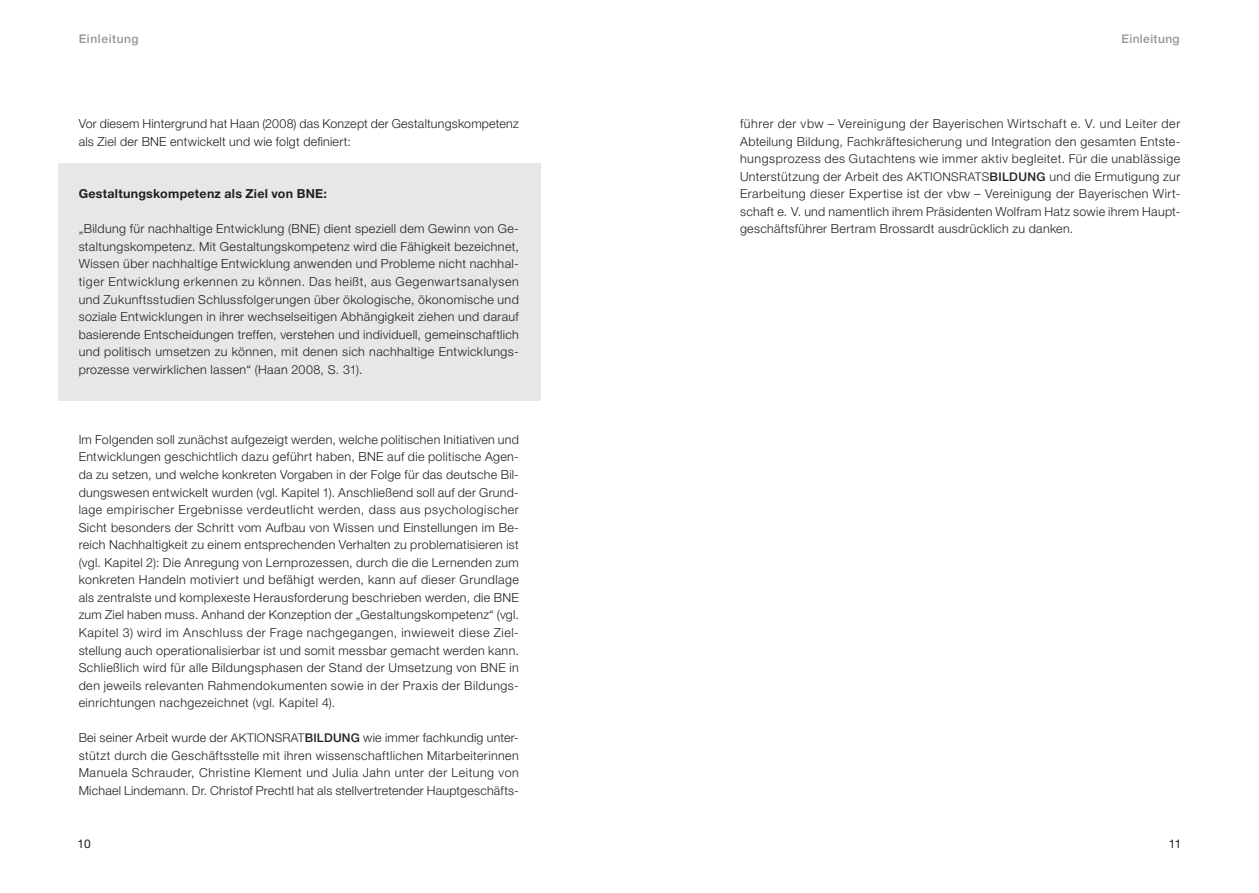
<style>
.page{position:relative;width:1259px;height:893px;background:#fff}
.page>*{position:absolute;margin:0;border:0;box-sizing:border-box;transform-origin:0 0}
.t1{font:300 12.45px/17.5px "Helvetica Neue";letter-spacing:.02em;color:#231f20;text-align:justify}
.t2{font:700 12.45px "Helvetica Neue";letter-spacing:.02em;color:#231f20}
.t3{font:500 12px "Helvetica Neue";letter-spacing:.04em;color:#939598}
.t4{font:12px "Helvetica Neue LT Pro";color:#231f20}
.s1{font-size:12px}
.s2{font-weight:500;font-size:12px}
</style>
<div class="page">
<div style="left:58px;top:163px;width:482px;height:237px;background:#e6e7e9"></div>
<p class="t3" style="left:79px;top:32px;width:61px">Einleitung</p>
<p class="t3" style="left:1121px;top:32px;width:60px">Einleitung</p>
<p class="t1" style="left:79px;top:115px;width:442px">Vor diesem Hintergrund hat Haan (2008) das Konzept der Gestaltungskompetenz als Ziel der BNE entwickelt und wie folgt definiert:</p>
<p class="t2" style="left:79px;top:186px;width:250px">Gestaltungskompetenz als Ziel von BNE:</p>
<p class="t1" style="left:79px;top:220px;width:442px">„Bildung für nachhaltige Entwicklung (BNE) dient speziell dem Gewinn von Ge&shy;staltungskompetenz. Mit Gestaltungskompetenz wird die Fähigkeit bezeichnet, Wissen über nachhaltige Entwicklung anwenden und Probleme nicht nachhal&shy;tiger Entwicklung erkennen zu können. Das heißt, aus Gegenwartsanalysen und Zukunftsstudien Schlussfolgerungen über ökologische, ökonomische und soziale Entwicklungen in ihrer wechselseitigen Abhängigkeit ziehen und darauf basierende Entscheidungen treffen, verstehen und individuell, gemeinschaftlich und politisch umsetzen zu können, mit denen sich nachhaltige Entwicklungs&shy;prozesse verwirklichen lassen“ (Haan 2008, S. 31).</p>
<p class="t1" style="left:79px;top:430px;width:442px">Im Folgenden soll zunächst aufgezeigt werden, welche politischen Initiativen und Entwicklungen geschichtlich dazu geführt haben, BNE auf die politische Agen&shy;da zu setzen, und welche konkreten Vorgaben in der Folge für das deutsche Bil&shy;dungswesen entwickelt wurden (vgl. Kapitel 1). Anschließend soll auf der Grund&shy;lage empirischer Ergebnisse verdeutlicht werden, dass aus psychologischer Sicht besonders der Schritt vom Aufbau von Wissen und Einstellungen im Be&shy;reich Nachhaltigkeit zu einem entsprechenden Verhalten zu problematisieren ist (vgl. Kapitel 2): Die Anregung von Lernprozessen, durch die die Lernenden zum konkreten Handeln motiviert und befähigt werden, kann auf dieser Grundlage als zentralste und komplexeste Herausforderung beschrieben werden, die BNE zum Ziel haben muss. Anhand der Konzeption der „Gestaltungskompetenz“ (vgl.<br>Kapitel 3) wird im Anschluss der Frage nachgegangen, inwieweit diese Ziel&shy;stellung auch operationalisierbar ist und somit messbar gemacht werden kann.<br>Schließlich wird für alle Bildungsphasen der Stand der Umsetzung von BNE in den jeweils relevanten Rahmendokumenten sowie in der Praxis der Bildungs&shy;einrichtungen nachgezeichnet (vgl. Kapitel 4).</p>
<p class="t1" style="left:79px;top:729px;width:442px">Bei seiner Arbeit wurde der <span class="s1">AKTIONSRAT</span><span class="s2">BILDUNG</span> wie immer fachkundig unter&shy;stützt durch die Geschäftsstelle mit ihren wissenschaftlichen Mitarbeiterinnen Manuela Schrauder, Christine Klement und Julia Jahn unter der Leitung von Michael Lindemann. Dr. Christof Prechtl hat als stellvertretender Hauptgeschäfts-</p>
<p class="t1" style="left:740px;top:115px;width:442px">führer der vbw – Vereinigung der Bayerischen Wirtschaft e. V. und Leiter der Abteilung Bildung, Fachkräftesicherung und Integration den gesamten Entste&shy;hungsprozess des Gutachtens wie immer aktiv begleitet. Für die unablässige Unterstützung der Arbeit des <span class="s1">AKTIONSRATS</span><span class="s2">BILDUNG</span> und die Ermutigung zur Erarbeitung dieser Expertise ist der vbw – Vereinigung der Bayerischen Wirt&shy;schaft e. V. und namentlich ihrem Präsidenten Wolfram Hatz sowie ihrem Haupt&shy;geschäftsführer Bertram Brossardt ausdrücklich zu danken.</p>
<p class="t4" style="left:78px;top:836px;width:15px">10</p>
<p class="t4" style="left:1168px;top:836px;width:14px">11</p>
</div>
